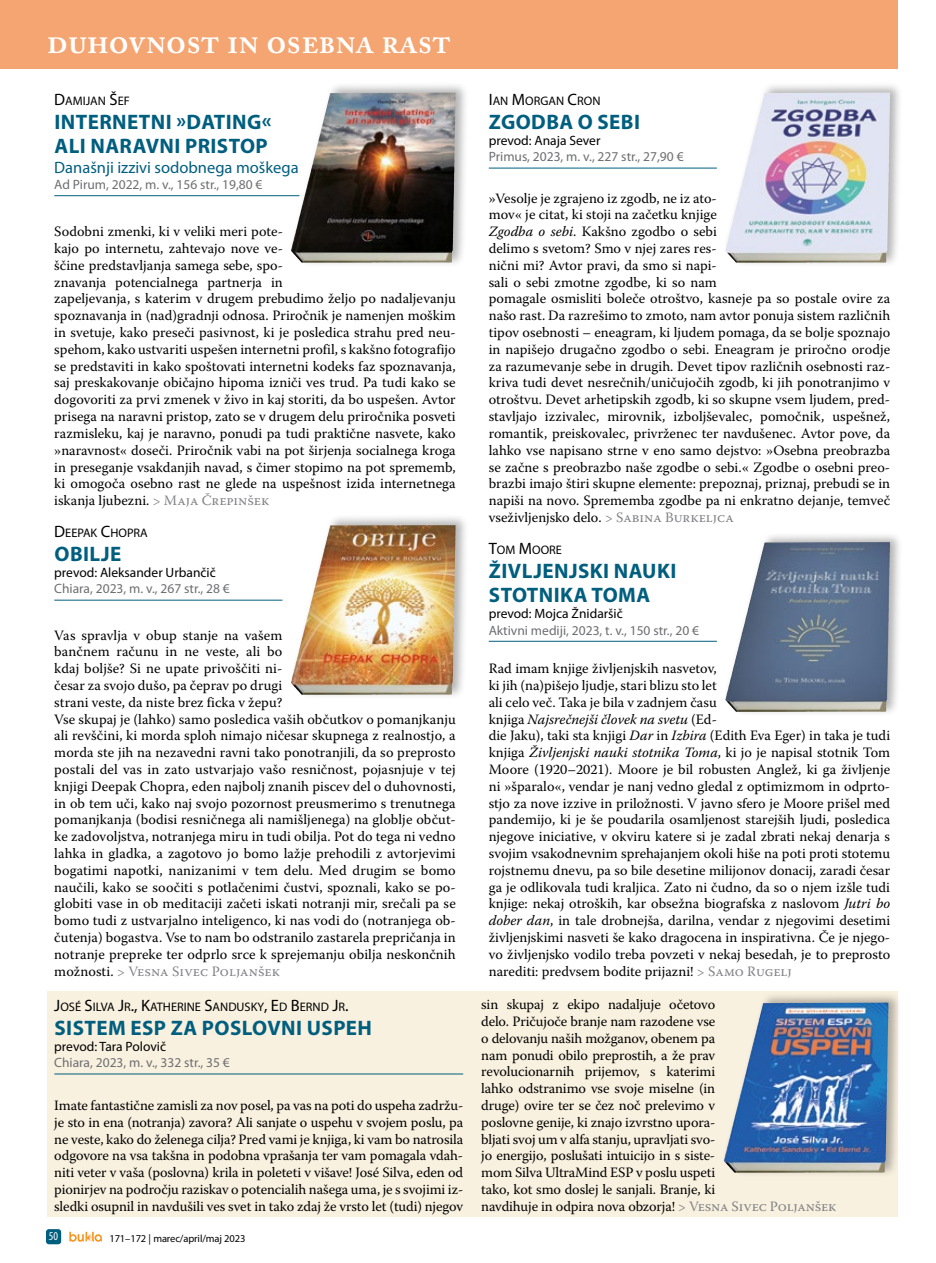
<style>
.page{position:relative;width:936px;height:1263px;background:#fff}
.page>*{position:absolute;margin:0;border:0;box-sizing:border-box;transform-origin:0 0}
.t1{font:600 34.5px "Adobe Caslon Pro";letter-spacing:-.01em;color:#fff}
.t2{font:700 21px/24px "Myriad Pro";letter-spacing:.02em;color:#005e7f}
.t3{font:16.5px "Myriad Pro";color:#005e7f}
.t4{font:14.25px/16.8px "Warnock Pro";color:#000}
.t5{font:13.5px "Myriad Pro";color:#6d6e71}
.t6{font:13.5px "Myriad Pro";color:#000}
.t7{font:12.3px "Myriad Pro";color:#000}
.t8{font:condensed 12px "Myriad Pro";color:#fff}
.t9{font:10.5px "Myriad Pro";letter-spacing:-.01em;color:#000}
.s1{font-size:16.5px}
.s2{color:#808285}
.s3{font-style:italic}
</style>
<div class="page">
<div style="left:46px;top:1229px;width:15px;height:15px;background:#005e7f;border-radius:3px"></div>
<svg style="left:69px;top:1232px;width:33px;height:10px"></svg>
<div style="left:47px;top:991px;width:850px;height:225px;background:#f9f1e0"></div>
<hr style="left:54px;top:195px;width:245px;height:1px;background:#005e7f">
<hr style="left:488px;top:168px;width:228px;height:1px;background:#005e7f">
<hr style="left:54px;top:1073px;width:409px;height:1px;background:#005e7f">
<hr style="left:488px;top:641px;width:228px;height:1px;background:#005e7f">
<div style="left:288px;top:82px;width:181px;height:186px;background:#000;opacity:.3"></div>
<img style="left:291px;top:93px;width:162px;height:170px">
<div style="left:723px;top:82px;width:180px;height:186px;background:#000;opacity:.3"></div>
<img style="left:725px;top:93px;width:162px;height:170px">
<div style="left:721px;top:991px;width:180px;height:187px;background:#000;opacity:.3"></div>
<img style="left:723px;top:1003px;width:163px;height:170px">
<div style="left:723px;top:531px;width:180px;height:186px;background:#000;opacity:.3"></div>
<img style="left:725px;top:542px;width:162px;height:170px">
<hr style="left:54px;top:600px;width:228px;height:1px;background:#005e7f">
<div style="left:288px;top:514px;width:181px;height:186px;background:#000;opacity:.3"></div>
<img style="left:291px;top:525px;width:162px;height:170px">
<div style="left:0;top:0;width:897px;height:68px;background:#f4a571"></div>
<h1 class="t1" style="left:47px;top:21px;width:406px">duhovnost in osebna rast</h1>
<p class="t7" style="left:54px;top:93px;width:77px"><span class="s1">D</span>AMIJAN <span class="s1">Š</span>EF</p>
<h2 class="t2" style="left:54px;top:109px;width:218px">INTERNETNI »DATING«<br>ALI NARAVNI PRISTOP</h2>
<p class="t3" style="left:54px;top:157px;width:246px">Današnji izzivi sodobnega moškega</p>
<p class="t5" style="left:54px;top:176px;width:210px">Ad Pirum, 2022, m. v., 156 str., 19,80 €</p>
<p class="t4" style="left:54px;top:223px;width:403px">Sodobni zmenki, ki v veliki meri pote-<br>kajo po internetu, zahtevajo nove ve-<br>ščine predstavljanja samega sebe, spo-<br>znavanja potencialnega partnerja in<br>zapeljevanja, s katerim v drugem prebudimo željo po nadaljevanju spoznavanja in (nad)gradnji odnosa. Priročnik je namenjen moškim in svetuje, kako preseči pasivnost, ki je posledica strahu pred neu&shy;spehom, kako ustvariti uspešen internetni profil, s kakšno fotografijo se predstaviti in kako spoštovati internetni kodeks faz spoznavanja, saj preskakovanje običajno hipoma izniči ves trud. Pa tudi kako se dogovoriti za prvi zmenek v živo in kaj storiti, da bo uspešen. Avtor prisega na naravni pristop, zato se v drugem delu priročnika posveti razmisleku, kaj je naravno, ponudi pa tudi praktične nasvete, kako »naravnost« doseči. Priročnik vabi na pot širjenja socialnega kroga in preseganje vsakdanjih navad, s čimer stopimo na pot sprememb, ki omogoča osebno rast ne glede na uspešnost izida internetnega iskanja ljubezni. <span class="s2">&gt; Maja Črepinšek</span></p>
<p class="t7" style="left:54px;top:525px;width:95px"><span class="s1">D</span>EEPAK <span class="s1">C</span>HOPRA</p>
<h2 class="t2" style="left:54px;top:541px;width:68px">OBILJE</h2>
<p class="t6" style="left:54px;top:564px;width:163px">prevod: Aleksander Urbančič</p>
<p class="t5" style="left:54px;top:580px;width:177px">Chiara, 2023, m. v., 267 str., 28 €</p>
<p class="t4" style="left:54px;top:626px;width:403px">Vas spravlja v obup stanje na vašem<br>bančnem računu in ne veste, ali bo<br>kdaj boljše? Si ne upate privoščiti ni-<br>česar za svojo dušo, pa čeprav po drugi<br>strani veste, da niste brez ficka v žepu?<br>Vse skupaj je (lahko) samo posledica vaših občutkov o pomanjkanju ali revščini, ki morda sploh nimajo ničesar skupnega z realnostjo, a morda ste jih na nezavedni ravni tako ponotranjili, da so preprosto postali del vas in zato ustvarjajo vašo resničnost, pojasnjuje v tej knjigi Deepak Chopra, eden najbolj znanih piscev del o duhovnosti, in ob tem uči, kako naj svojo pozornost preusmerimo s trenutnega pomanjkanja (bodisi resničnega ali namišljenega) na globlje občut&shy;ke zadovoljstva, notranjega miru in tudi obilja. Pot do tega ni vedno lahka in gladka, a zagotovo jo bomo lažje prehodili z avtorjevimi bogatimi napotki, nanizanimi v tem delu. Med drugim se bomo naučili, kako se soočiti s potlačenimi čustvi, spoznali, kako se po&shy;globiti vase in ob meditaciji začeti iskati notranji mir, srečali pa se bomo tudi z ustvarjalno inteligenco, ki nas vodi do (notranjega ob&shy;čutenja) bogastva. Vse to nam bo odstranilo zastarela prepričanja in notranje prepreke ter odprlo srce k sprejemanju obilja neskončnih možnosti. <span class="s2">&gt; Vesna Sivec Poljanšek</span></p>
<p class="t7" style="left:54px;top:999px;width:296px"><span class="s1">J</span>OSÉ <span class="s1">S</span>ILVA <span class="s1">J</span>R<span class="s1">., K</span>ATHERINE <span class="s1">S</span>ANDUSKY<span class="s1">, E</span>D <span class="s1">B</span>ERND <span class="s1">J</span>R<span class="s1">.</span></p>
<h2 class="t2" style="left:54px;top:1015px;width:319px">SISTEM ESP ZA POSLOVNI USPEH</h2>
<p class="t6" style="left:54px;top:1038px;width:113px">prevod: Tara Polovič</p>
<p class="t5" style="left:54px;top:1054px;width:177px">Chiara, 2023, m. v., 332 str., 35 €</p>
<p class="t4" style="left:54px;top:1097px;width:410px;text-align:justify">Imate fantastične zamisli za nov posel, pa vas na poti do uspeha zadržu&shy;je sto in ena (notranja) zavora? Ali sanjate o uspehu v svojem poslu, pa ne veste, kako do želenega cilja? Pred vami je knjiga, ki vam bo natrosila odgovore na vsa takšna in podobna vprašanja ter vam pomagala vdah&shy;niti veter v vaša (poslovna) krila in poleteti v višave! José Silva, eden od pionirjev na področju raziskav o potencialih našega uma, je s svojimi iz&shy;sledki osupnil in navdušili ves svet in tako zdaj že vrsto let (tudi) njegov</p>
<p class="t8" style="left:49px;top:1229px;width:11px">50</p>
<p class="t9" style="left:109px;top:1232px;width:138px">171–172 | marec/april/maj 2023</p>
<p class="t7" style="left:488px;top:93px;width:113px"><span class="s1">I</span>AN <span class="s1">M</span>ORGAN <span class="s1">C</span>RON</p>
<h2 class="t2" style="left:489px;top:109px;width:152px">ZGODBA O SEBI</h2>
<p class="t6" style="left:488px;top:132px;width:113px">prevod: Anaja Sever</p>
<p class="t5" style="left:488px;top:148px;width:196px">Primus, 2023, m. v., 227 str., 27,90 €</p>
<p class="t4" style="left:488px;top:189px;width:403px">»Vesolje je zgrajeno iz zgodb, ne iz ato-<br>mov« je citat, ki stoji na začetku knjige<br><span class="s3">Zgodba o sebi</span>. Kakšno zgodbo o sebi<br>delimo s svetom? Smo v njej zares res-<br>nični mi? Avtor pravi, da smo si napi-<br>sali o sebi zmotne zgodbe, ki so nam<br>pomagale osmisliti boleče otroštvo, kasneje pa so postale ovire za našo rast. Da razrešimo to zmoto, nam avtor ponuja sistem različnih tipov osebnosti – eneagram, ki ljudem pomaga, da se bolje spoznajo in napišejo drugačno zgodbo o sebi. Eneagram je priročno orodje za razumevanje sebe in drugih. Devet tipov različnih osebnosti raz&shy;kriva tudi devet nesrečnih/uničujočih zgodb, ki jih ponotranjimo v otroštvu. Devet arhetipskih zgodb, ki so skupne vsem ljudem, pred&shy;stavljajo izzivalec, mirovnik, izboljševalec, pomočnik, uspešnež, romantik, preiskovalec, privrženec ter navdušenec. Avtor pove, da lahko vse napisano strne v eno samo dejstvo: »Osebna preobrazba se začne s preobrazbo naše zgodbe o sebi.« Zgodbe o osebni preo&shy;brazbi imajo štiri skupne elemente: prepoznaj, priznaj, prebudi se in napiši na novo. Sprememba zgodbe pa ni enkratno dejanje, temveč vseživljenjsko delo. <span class="s2">&gt; Sabina Burkeljca</span></p>
<p class="t7" style="left:488px;top:542px;width:75px"><span class="s1">T</span>OM <span class="s1">M</span>OORE</p>
<h2 class="t2" style="left:489px;top:558px;width:189px">ŽIVLJENJSKI NAUKI<br>STOTNIKA TOMA</h2>
<p class="t6" style="left:488px;top:605px;width:136px">prevod: Mojca Žnidaršič</p>
<p class="t5" style="left:488px;top:622px;width:212px">Aktivni mediji, 2023, t. v., 150 str., 20 €</p>
<p class="t4" style="left:488px;top:660px;width:403px">Rad imam knjige življenjskih nasvetov,<br>ki jih (na)pišejo ljudje, stari blizu sto let<br>ali celo več. Taka je bila v zadnjem času<br>knjiga <span class="s3">Najsrečnejši človek na svetu</span> (Ed-<br>die Jaku), taki sta knjigi <span class="s3">Dar</span> in <span class="s3">Izbira</span> (Edith Eva Eger) in taka je tudi knjiga <span class="s3">Življenjski nauki stotnika Toma</span>, ki jo je napisal stotnik Tom Moore (1920–2021). Moore je bil robusten Anglež, ki ga življenje ni »šparalo«, vendar je nanj vedno gledal z optimizmom in odprto&shy;stjo za nove izzive in priložnosti. V javno sfero je Moore prišel med pandemijo, ki je še poudarila osamljenost starejših ljudi, posledica njegove iniciative, v okviru katere si je zadal zbrati nekaj denarja s svojim vsakodnevnim sprehajanjem okoli hiše na poti proti stotemu rojstnemu dnevu, pa so bile desetine milijonov donacij, zaradi česar ga je odlikovala tudi kraljica. Zato ni čudno, da so o njem izšle tudi knjige: nekaj otroških, kar obsežna biografska z naslovom <span class="s3">Jutri bo dober dan</span>, in tale drobnejša, darilna, vendar z njegovimi desetimi življenjskimi nasveti še kako dragocena in inspirativna. Če je njego&shy;vo življenjsko vodilo treba povzeti v nekaj besedah, je to preprosto narediti: predvsem bodite prijazni! <span class="s2">&gt; Samo Rugelj</span></p>
<p class="t4" style="left:481px;top:996px;width:356px">sin skupaj z ekipo nadaljuje očetovo<br>delo. Pričujoče branje nam razodene vse<br>o delovanju naših možganov, obenem pa<br>nam ponudi obilo preprostih, a že prav<br>revolucionarnih prijemov, s katerimi<br>lahko odstranimo vse svoje miselne (in<br>druge) ovire ter se čez noč prelevimo v<br>poslovne genije, ki znajo izvrstno upora-<br>bljati svoj um v alfa stanju, upravljati svo-<br>jo energijo, poslušati intuicijo in s siste-<br>mom Silva UltraMind ESP v poslu uspeti<br>tako, kot smo doslej le sanjali. Branje, ki<br>navdihuje in odpira nova obzorja! <span class="s2">&gt; Vesna Sivec Poljanšek</span></p>
</div>
